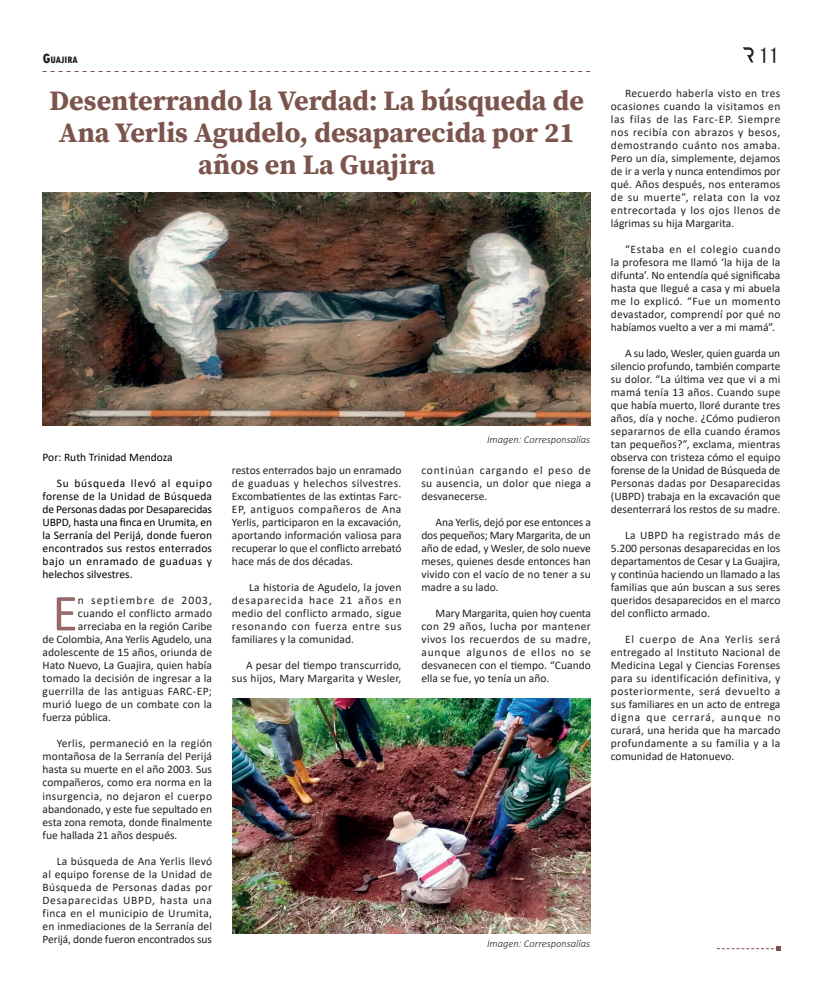
<style>
.page{position:relative;width:823px;height:993px;background:#fff}
.page>*{position:absolute;margin:0;border:0;box-sizing:border-box;transform-origin:0 0}
.t1{font:52.5px "Calibri";color:#99676a}
.t2{font:28px/32px "Source Serif Variable";color:#7b544b;text-align:center}
.t3{font:20px "MS Gothic";color:#231f20}
.t4{font:11.5px/13px "Calibri";color:#231f20;text-align:justify}
.t5{font:11.5px/13px "Calibri";color:#000;text-align:justify}
.t6{font:11.5px "Calibri";letter-spacing:.02em;color:#231f20}
.t7{font:11.5px "Calibri";letter-spacing:.03em;color:#231f20}
.t8{font:11.5px "Calibri";letter-spacing:.095em;color:#231f20}
.t9{font:italic 300 10.5px "Calibri";color:#231f20}
.t10{font:800 condensed 9.8px "Tw Cen";color:#231f20}
.s1{font-size:14px}
</style>
<div class="page">
<img style="left:743px;top:47px;width:11px;height:16px">
<svg style="left:716px;top:946px;width:64px;height:4px"></svg>
<img style="left:43px;top:193px;width:547px;height:232px">
<svg style="left:43px;top:71px;width:547px;height:1px"></svg>
<img style="left:232px;top:698px;width:358px;height:235px">
<p class="t10" style="left:43px;top:54px;width:36px"><span class="s1">G</span>UAJIRA</p>
<h2 class="t2" style="left:49px;top:85px;width:535px">Desenterrando la Verdad: La búsqueda de<br>Ana Yerlis Agudelo, desaparecida por 21 años en La Guajira</h2>
<p class="t5" style="left:43px;top:450px;width:132px">Por: Ruth Trinidad Mendoza</p>
<p class="t5" style="left:43px;top:476px;width:171px;text-indent:14px">Su búsqueda llevó al equipo forense de la Unidad de Búsqueda de Personas dadas por Desaparecidas UBPD, hasta una finca en Urumita, en la Serranía del Perijá, donde fueron encontrados sus restos enterrados bajo un enramado de guaduas y helechos silvestres.</p>
<h1 class="t1" style="left:52px;top:576px;width:27px">E</h1>
<p class="t8" style="left:78px;top:592px;width:136px">n septiembre de 2003,</p>
<p class="t6" style="left:78px;top:605px;width:135px">cuando el conflicto armado</p>
<p class="t4" style="left:78px;top:619px;width:135px">arreciaba en la región Caribe</p>
<p class="t4" style="left:43px;top:632px;width:171px">de Colombia, Ana Yerlis Agudelo, una</p>
<p class="t4" style="left:43px;top:645px;width:171px">adolescente de 15 años, oriunda de</p>
<p class="t4" style="left:43px;top:658px;width:171px">Hato Nuevo, La Guajira, quien había</p>
<p class="t4" style="left:43px;top:671px;width:171px">tomado la decisión de ingresar a la</p>
<p class="t7" style="left:43px;top:683px;width:171px">guerrilla de las antiguas FARC-EP;</p>
<p class="t6" style="left:43px;top:696px;width:171px">murió luego de un combate con la</p>
<p class="t4" style="left:43px;top:710px;width:70px">fuerza pública.</p>
<p class="t4" style="left:43px;top:736px;width:171px;text-indent:14px">Yerlis, permaneció en la región montañosa de la Serranía del Perijá hasta su muerte en el año 2003. Sus compañeros, como era norma en la insurgencia, no dejaron el cuerpo abandonado, y este fue sepultado en esta zona remota, donde finalmente fue hallada 21 años después.</p>
<p class="t4" style="left:43px;top:853px;width:171px;text-indent:14px">La búsqueda de Ana Yerlis llevó al equipo forense de la Unidad de Búsqueda de Personas dadas por Desaparecidas UBPD, hasta una finca en el municipio de Urumita, en inmediaciones de la Serranía del Perijá, donde fueron encontrados sus</p>
<p class="t4" style="left:232px;top:463px;width:171px">restos enterrados bajo un enramado de guaduas y helechos silvestres.<br>Excombatientes de las extintas Farc-EP, antiguos compañeros de Ana Yerlis, participaron en la excavación, aportando información valiosa para recuperar lo que el conflicto arrebató hace más de dos décadas.</p>
<p class="t4" style="left:232px;top:580px;width:171px;text-indent:17px">La historia de Agudelo, la joven desaparecida hace 21 años en medio del conflicto armado, sigue resonando con fuerza entre sus familiares y la comunidad.</p>
<p class="t4" style="left:232px;top:658px;width:171px;text-align:right">A pesar del tiempo transcurrido, sus hijos, Mary Margarita y Wesler,</p>
<p class="t9" style="left:487px;top:433px;width:105px">Imagen: Corresponsalías</p>
<p class="t4" style="left:421px;top:463px;width:171px">continúan cargando el peso de su ausencia, un dolor que niega a desvanecerse.</p>
<p class="t4" style="left:421px;top:515px;width:171px;text-indent:14px">Ana Yerlis, dejó por ese entonces a dos pequeños; Mary Margarita, de un año de edad, y Wesler, de solo nueve meses, quienes desde entonces han vivido con el vacío de no tener a su madre a su lado.</p>
<p class="t4" style="left:421px;top:606px;width:171px;text-indent:14px">Mary Margarita, quien hoy cuenta con 29 años, lucha por mantener vivos los recuerdos de su madre, aunque algunos de ellos no se desvanecen con el tiempo. “Cuando ella se fue, yo tenía un año.</p>
<p class="t9" style="left:487px;top:936px;width:105px">Imagen: Corresponsalías</p>
<h3 class="t3" style="left:758px;top:45px;width:21px">11</h3>
<p class="t4" style="left:610px;top:86px;width:171px;text-indent:14px">Recuerdo haberla visto en tres ocasiones cuando la visitamos en las filas de las Farc-EP. Siempre nos recibía con abrazos y besos, demostrando cuánto nos amaba.<br>Pero un día, simplemente, dejamos de ir a verla y nunca entendimos por qué. Años después, nos enteramos de su muerte”, relata con la voz entrecortada y los ojos llenos de lágrimas su hija Margarita.</p>
<p class="t4" style="left:610px;top:242px;width:171px;text-indent:14px">“Estaba en el colegio cuando la profesora me llamó ‘la hija de la difunta’. No entendía qué significaba hasta que llegué a casa y mi abuela me lo explicó. “Fue un momento devastador, comprendí por qué no habíamos vuelto a ver a mi mamá”.</p>
<p class="t4" style="left:610px;top:346px;width:171px;text-indent:14px">A su lado, Wesler, quien guarda un silencio profundo, también comparte su dolor. “La última vez que vi a mi mamá tenía 13 años. Cuando supe que había muerto, lloré durante tres años, día y noche. ¿Cómo pudieron separarnos de ella cuando éramos tan pequeños?”, exclama, mientras observa con tristeza cómo el equipo forense de la Unidad de Búsqueda de Personas dadas por Desaparecidas (UBPD) trabaja en la excavación que desenterrará los restos de su madre.</p>
<p class="t4" style="left:610px;top:528px;width:171px;text-indent:14px">La UBPD ha registrado más de 5.200 personas desaparecidas en los departamentos de Cesar y La Guajira, y continúa haciendo un llamado a las familias que aún buscan a sus seres queridos desaparecidos en el marco del conflicto armado.</p>
<p class="t4" style="left:610px;top:632px;width:171px;text-indent:14px">El cuerpo de Ana Yerlis será entregado al Instituto Nacional de Medicina Legal y Ciencias Forenses para su identificación definitiva, y posteriormente, será devuelto a sus familiares en un acto de entrega digna que cerrará, aunque no curará, una herida que ha marcado profundamente a su familia y a la comunidad de Hatonuevo.</p>
</div>
